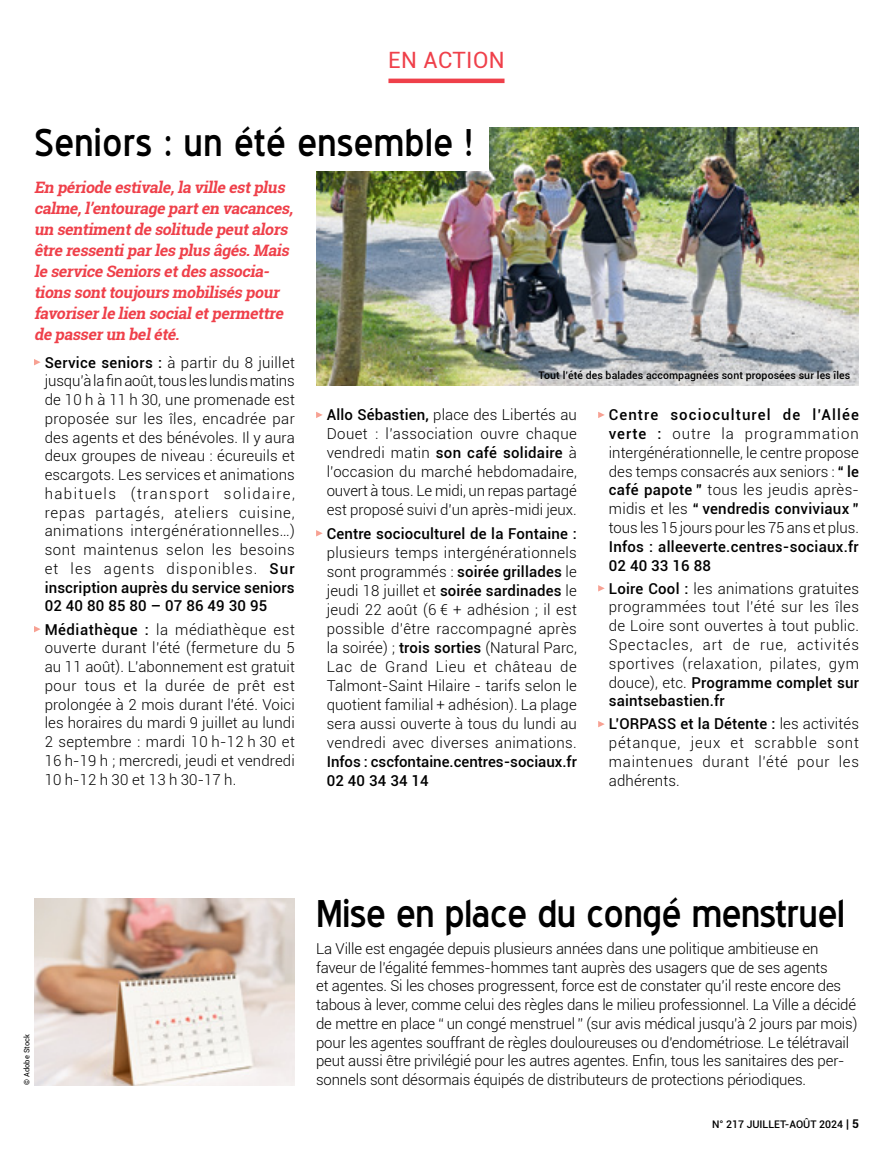
<style>
.page{position:relative;width:893px;height:1149px;background:#fff}
.page>*{position:absolute;margin:0;border:0;box-sizing:border-box;transform-origin:0 0}
.en_bref_TITRE{font:37.5px "Blue Highway";letter-spacing:-.02em;color:#000}
.en_bref_TITRE-2{font:37.5px "Blue Highway";color:#000}
.t1{font:22.5px "Roboto";letter-spacing:.02em;color:#ef404a}
.CHAPEAU{font:italic 700 15.75px/21px "Roboto Slab";color:#ef404a}
.TEXTE_COURANT{font:300 15px/18.8px "Roboto";letter-spacing:.02em;color:#000;text-align:justify}
.en_bref_TITRE-3{font:300 15px/18.8px "Roboto";letter-spacing:-.01em;color:#000}
.LEGENDE{font:500 10.5px "Roboto";letter-spacing:.01em;color:#000}
.LEGENDE-2{font:7.5px "Roboto";letter-spacing:.01em;color:#000}
.s1{font-weight:500}
.s2{font-size:12px}
.s3{font-weight:700;font-size:12px}
</style>
<div class="page">
<hr style="left:388px;top:79px;width:116px;height:4px;background:#ef404a">
<img style="left:34px;top:898px;width:261px;height:186px">
<svg style="left:34px;top:359px;width:7px;height:6px"></svg>
<svg style="left:34px;top:626px;width:7px;height:6px"></svg>
<svg style="left:316px;top:412px;width:7px;height:6px"></svg>
<svg style="left:316px;top:530px;width:7px;height:6px"></svg>
<svg style="left:598px;top:412px;width:7px;height:6px"></svg>
<svg style="left:598px;top:585px;width:7px;height:6px"></svg>
<svg style="left:598px;top:721px;width:7px;height:6px"></svg>
<img style="left:316px;top:128px;width:543px;height:257px">
<div style="left:18px;top:116px;width:471px;height:54px;background:#fff"></div>
<h2 class="t1" style="left:388px;top:44px;width:118px">EN ACTION</h2>
<p class="en_bref_TITRE-2" style="left:34px;top:120px;width:441px">Seniors : un été ensemble !</p>
<p class="CHAPEAU" style="left:34px;top:177px;width:264px">En période estivale,la ville estplus calme,l’entourage parten vacances, un sentimentde solitude peutalors être ressentiparles plus âgés.Mais le service Seniors etdes associa&shy;tions sonttoujours mobilisés pour favoriserle lien socialetpermettre de passerun belété.</p>
<p class="TEXTE_COURANT" style="left:45px;top:352px;width:252px"><span class="s1">Service seniors :</span> à partir du 8 juillet jusqu’à la fin août, tous les lundis matins de 10 h à 11 h 30, une promenade est proposée sur les îles, encadrée par des agents et des bénévoles. Il y aura deux groupes de niveau : écureuils et escargots. Les services et animations habituels (transport solidaire, repas partagés, ateliers cuisine, animations intergénérationnelles…) sont maintenus selon les besoins et les agents disponibles. <span class="s1">Sur inscription auprès du service seniors 02 40 80 85 80 – 07 86 49 30 95</span></p>
<p class="TEXTE_COURANT" style="left:45px;top:619px;width:252px"><span class="s1">Médiathèque :</span> la médiathèque est ouverte durant l’été (fermeture du 5 au 11 août). L’abonnement est gratuit pour tous et la durée de prêt est prolongée à 2 mois durant l'été. Voici les horaires du mardi 9 juillet au lundi 2 septembre : mardi 10 h-12 h 30 et 16 h-19 h ; mercredi, jeudi et vendredi 10 h-12 h 30 et 13 h 30-17 h.</p>
<p class="LEGENDE" style="left:538px;top:368px;width:313px">Tout l’été des balades accompagnées sont proposées sur les îles</p>
<p class="TEXTE_COURANT" style="left:327px;top:405px;width:252px"><span class="s1">Allo Sébastien,</span> place des Libertés au Douet : l’association ouvre chaque vendredi matin <span class="s1">son café solidaire</span> à l’occasion du marché hebdomadaire, ouvert à tous. Le midi, un repas partagé est proposé suivi d’un après-midi jeux.</p>
<p class="TEXTE_COURANT" style="left:327px;top:523px;width:252px"><span class="s1">Centre socioculturel de la Fontaine : </span>plusieurs temps intergénérationnels sont programmés : <span class="s1">soirée grillades</span> le jeudi 18 juillet et <span class="s1">soirée sardinades</span> le jeudi 22 août (6 € + adhésion ; il est possible d’être raccompagné après la soirée) ; <span class="s1">trois sorties</span> (Natural Parc, Lac de Grand Lieu et château de Talmont-Saint Hilaire - tarifs selon le quotient familial + adhésion). La plage sera aussi ouverte à tous du lundi au vendredi avec diverses animations.<br><span class="s1">Infos : cscfontaine.centres-sociaux.fr 02 40 34 34 14</span></p>
<p class="TEXTE_COURANT" style="left:609px;top:405px;width:252px"><span class="s1">Centre socioculturel de l’Allée verte :</span> outre la programmation intergénérationnelle, le centre propose des temps consacrés aux seniors : <span class="s1">“ le café papote ”</span> tous les jeudis après&shy;midis et les <span class="s1">“ vendredis conviviaux ” </span>tous les 15 jours pour les 75 ans et plus.<br><span class="s1">Infos : alleeverte.centres-sociaux.fr 02 40 33 16 88</span></p>
<p class="TEXTE_COURANT" style="left:609px;top:578px;width:252px"><span class="s1">Loire Cool :</span> les animations gratuites programmées tout l’été sur les îles de Loire sont ouvertes à tout public.<br>Spectacles, art de rue, activités sportives (relaxation, pilates, gym douce), etc. <span class="s1">Programme complet sur saintsebastien.fr</span></p>
<p class="TEXTE_COURANT" style="left:609px;top:714px;width:252px"><span class="s1">L’ORPASS et la Détente :</span> les activités pétanque, jeux et scrabble sont maintenues durant l’été pour les adhérents.</p>
<p class="LEGENDE-2" style="left:22px;top:1084px;width:53px;rotate:-90deg">© Adobe Stock</p>
<p class="en_bref_TITRE" style="left:316px;top:890px;width:531px">Mise en place du congé menstruel</p>
<p class="en_bref_TITRE-3" style="left:316px;top:938px;width:543px">La Ville est engagée depuis plusieurs années dans une politique ambitieuse en faveur de l’égalité femmes-hommes tant auprès des usagers que de ses agents<br>et agentes. Si les choses progressent, force est de constater qu’il reste encore des tabous à lever, comme celui des règles dans le milieu professionnel. La Ville a décidé de mettre en place “ un congé menstruel ” (sur avis médical jusqu’à 2 jours par mois) pour les agentes souffrant de règles douloureuses ou d'endométriose. Le télétravail peut aussi être privilégié pour les autres agentes. Enfin, tous les sanitaires des per&shy;sonnels sont désormais équipés de distributeurs de protections périodiques.</p>
<p class="LEGENDE" style="left:712px;top:1116px;width:148px">N° 217 JUILLET-AOÛT 2024 <span class="s2">|</span> <span class="s3">5</span></p>
</div>
